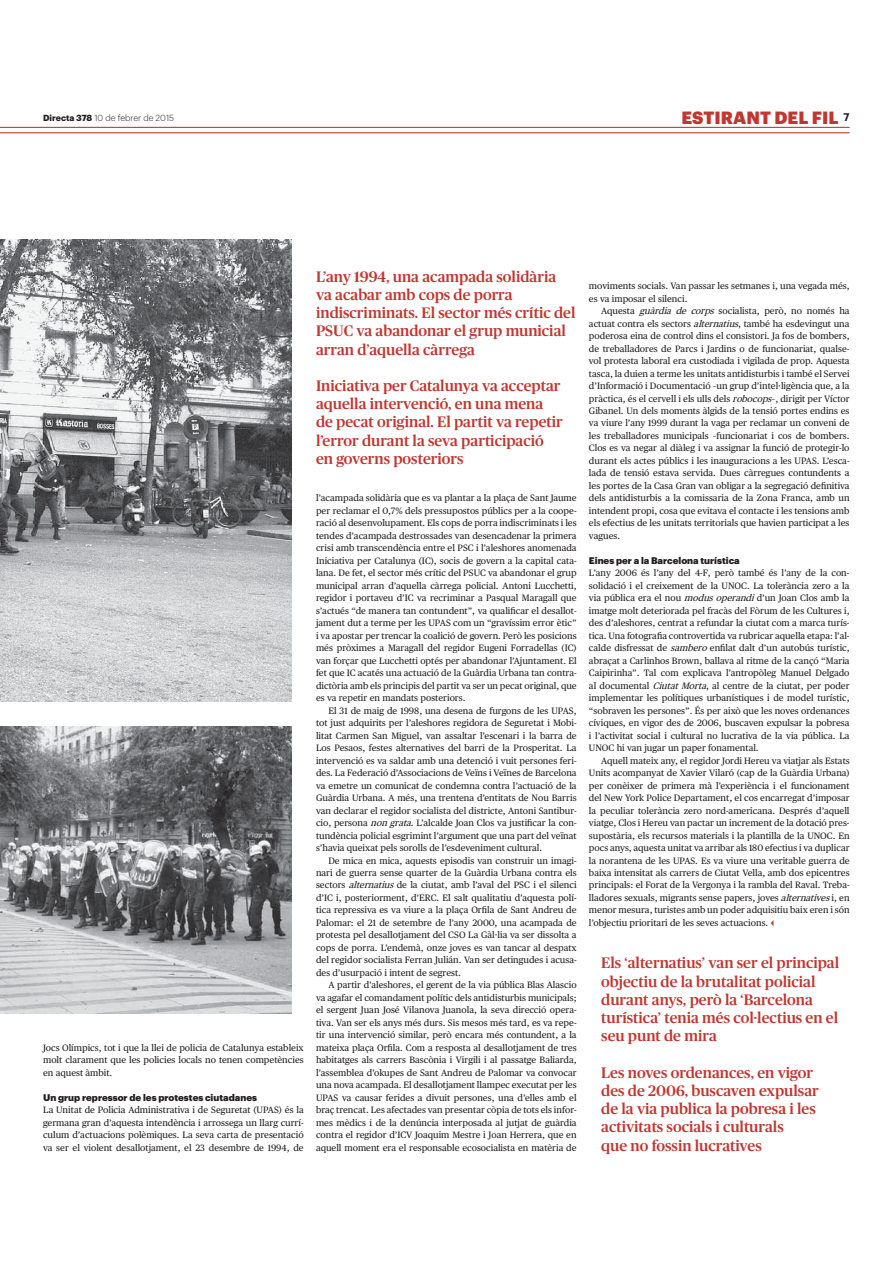
<style>
.page{position:relative;width:893px;height:1263px;background:#fff}
.page>*{position:absolute;margin:0;border:0;box-sizing:border-box;transform-origin:0 0}
.t1{font:900 17.4px "Graphik";letter-spacing:.005em;color:#c13630}
.t2{font:500 15.15px/18.3px "Publico";color:#c13630}
.t3{font:900 9.45px "Graphik";color:#231f20}
.t4{font:9.3px/12.5px "Publico Text";color:#231f20;text-align:justify}
.t5{font:300 8.7px "Graphik";color:#231f20}
.s1{font-weight:700}
.s2{font-style:italic}
</style>
<div class="page">
<hr style="left:0;top:127px;width:849px;height:1px;background:#c13630">
<hr style="left:0;top:132px;width:849px;height:1px;background:#c13630">
<img style="left:0;top:239px;width:291px;height:462px">
<img style="left:0;top:726px;width:291px;height:287px">
<p class="t5" style="left:43px;top:114px;width:132px"><span class="s1">Directa 378</span> 10 de febrer de 2015</p>
<h1 class="t1" style="left:681px;top:111px;width:170px">ESTIRANT DEL FIL <sup>7</sup></h1>
<p class="t4" style="left:43px;top:1042px;width:262px">Jocs Olímpics, tot i que la llei de policia de Catalunya estableix molt clarament que les policies locals no tenen competències en aquest àmbit.</p>
<p class="t3" style="left:43px;top:1093px;width:215px">Un grup repressor de les protestes ciutadanes</p>
<p class="t4" style="left:43px;top:1104px;width:262px">La Unitat de Policia Administrativa i de Seguretat (UPAS) és la germana gran d’aquesta intendència i arrossega un llarg currí&shy;culum d’actuacions polèmiques. La seva carta de presentació va ser el violent desallotjament, el 23 desembre de 1994, de</p>
<h2 class="t2" style="left:316px;top:268px;width:261px">L’any 1994, una acampada solidària va acabar amb cops de porra indiscriminats. El sector més crític del<br>PSUC va abandonar el grup municial arran d’aquella càrrega</h2>
<h2 class="t2" style="left:316px;top:378px;width:248px">Iniciativa per Catalunya va acceptar aquella intervenció, en una mena de pecat original. El partit va repetir l’error durant la seva participació en governs posteriors</h2>
<p class="t4" style="left:316px;top:493px;width:262px">l’acampada solidària que es va plantar a la plaça de Sant Jaume per reclamar el 0,7% dels pressupostos públics per a la coope&shy;ració al desenvolupament. Els cops de porra indiscriminats i les tendes d’acampada destrossades van desencadenar la primera crisi amb transcendència entre el PSC i l’aleshores anomenada Iniciativa per Catalunya (IC), socis de govern a la capital cata&shy;lana. De fet, el sector més crític del PSUC va abandonar el grup municipal arran d’aquella càrrega policial. Antoni Lucchetti, regidor i portaveu d’IC va recriminar a Pasqual Maragall que s’actués “de manera tan contundent”, va qualificar el desallot&shy;jament dut a terme per les UPAS com un “gravíssim error ètic” i va apostar per trencar la coalició de govern. Però les posicions més pròximes a Maragall del regidor Eugeni Forradellas (IC) van forçar que Lucchetti optés per abandonar l’Ajuntament. El fet que IC acatés una actuació de la Guàrdia Urbana tan contra&shy;dictòria amb els principis del partit va ser un pecat original, que es va repetir en mandats posteriors.</p>
<p class="t4" style="left:316px;top:705px;width:262px;text-indent:12px">El 31 de maig de 1998, una desena de furgons de les UPAS, tot just adquirits per l’aleshores regidora de Seguretat i Mobi&shy;litat Carmen San Miguel, van assaltar l’escenari i la barra de Los Pesaos, festes alternatives del barri de la Prosperitat. La intervenció es va saldar amb una detenció i vuit persones feri&shy;des. La Federació d’Associacions de Veïns i Veïnes de Barcelona va emetre un comunicat de condemna contra l’actuació de la Guàrdia Urbana. A més, una trentena d’entitats de Nou Barris van declarar el regidor socialista del districte, Antoni Santibur&shy;cio, persona <span class="s2">non grata</span>. L’alcalde Joan Clos va justificar la con&shy;tundència policial esgrimint l’argument que una part del veïnat s’havia queixat pels sorolls de l’esdeveniment cultural.</p>
<p class="t4" style="left:316px;top:855px;width:262px;text-indent:12px">De mica en mica, aquests episodis van construir un imagi&shy;nari de guerra sense quarter de la Guàrdia Urbana contra els sectors <span class="s2">alternatius</span> de la ciutat, amb l’aval del PSC i el silenci d’IC i, posteriorment, d’ERC. El salt qualitatiu d’aquesta polí&shy;tica repressiva es va viure a la plaça Orfila de Sant Andreu de Palomar: el 21 de setembre de l’any 2000, una acampada de protesta pel desallotjament del CSO La Gàl·lia va ser dissolta a cops de porra. L’endemà, onze joves es van tancar al despatx del regidor socialista Ferran Julián. Van ser detingudes i acusa&shy;des d’usurpació i intent de segrest.</p>
<p class="t4" style="left:316px;top:980px;width:262px;text-indent:12px">A partir d’aleshores, el gerent de la via pública Blas Alascio va agafar el comandament polític dels antidisturbis municipals; el sergent Juan José Vilanova Juanola, la seva direcció opera&shy;tiva. Van ser els anys més durs. Sis mesos més tard, es va repe&shy;tir una intervenció similar, però encara més contundent, a la mateixa plaça Orfila. Com a resposta al desallotjament de tres habitatges als carrers Bascònia i Virgili i al passatge Baliarda, l’assemblea d’okupes de Sant Andreu de Palomar va convocar una nova acampada. El desallotjament llampec executat per les UPAS va causar ferides a divuit persones, una d’elles amb el braç trencat. Les afectades van presentar còpia de tots els infor&shy;mes mèdics i de la denúncia interposada al jutjat de guàrdia contra el regidor d’ICV Joaquim Mestre i Joan Herrera, que en aquell moment era el responsable ecosocialista en matèria de</p>
<p class="t4" style="left:589px;top:280px;width:262px">moviments socials. Van passar les setmanes i, una vegada més, es va imposar el silenci.</p>
<p class="t4" style="left:589px;top:305px;width:262px;text-indent:12px">Aquesta <span class="s2">guàrdia de corps</span> socialista, però, no només ha actuat contra els sectors <span class="s2">alternatius</span>, també ha esdevingut una poderosa eina de control dins el consistori. Ja fos de bombers, de treballadores de Parcs i Jardins o de funcionariat, qualse&shy;vol protesta laboral era custodiada i vigilada de prop. Aquesta tasca, la duien a terme les unitats antidisturbis i també el Servei d’Informació i Documentació –un grup d’intel·ligència que, a la pràctica, és el cervell i els ulls dels <span class="s2">robocops</span>–, dirigit per Víctor Gibanel. Un dels moments àlgids de la tensió portes endins es va viure l’any 1999 durant la vaga per reclamar un conveni de les treballadores municipals –funcionariat i cos de bombers.<br>Clos es va negar al diàleg i va assignar la funció de protegir-lo durant els actes públics i les inauguracions a les UPAS. L’esca&shy;lada de tensió estava servida. Dues càrregues contundents a les portes de la Casa Gran van obligar a la segregació definitiva dels antidisturbis a la comissaria de la Zona Franca, amb un intendent propi, cosa que evitava el contacte i les tensions amb els efectius de les unitats territorials que havien participat a les vagues.</p>
<p class="t3" style="left:589px;top:557px;width:152px">Eines per a la Barcelona turística</p>
<p class="t4" style="left:589px;top:568px;width:262px">L’any 2006 és l’any del 4-F, però també és l’any de la con&shy;solidació i el creixement de la UNOC. La tolerància zero a la via pública era el nou <span class="s2">modusoperandi</span>d’un Joan Clos amb la imatge molt deteriorada pel fracàs del Fòrum de les Cultures i, des d’aleshores, centrat a refundar la ciutat com a marca turís&shy;tica. Una fotografia controvertida va rubricar aquella etapa: l’al&shy;calde disfressat de <span class="s2">sambero</span> enfilat dalt d’un autobús turístic, abraçat a Carlinhos Brown, ballava al ritme de la cançó “Maria Caipirinha”. Tal com explicava l’antropòleg Manuel Delgado al documental <span class="s2">Ciutat Morta</span>, al centre de la ciutat, per poder implementar les polítiques urbanístiques i de model turístic, “sobraven les persones”. És per això que les noves ordenances cíviques, en vigor des de 2006, buscaven expulsar la pobresa i l’activitat social i cultural no lucrativa de la via pública. La UNOC hi van jugar un paper fonamental.</p>
<p class="t4" style="left:589px;top:755px;width:262px;text-indent:12px">Aquell mateix any, el regidor Jordi Hereu va viatjar als Estats Units acompanyat de Xavier Vilaró (cap de la Guàrdia Urbana) per conèixer de primera mà l’experiència i el funcionament del New York Police Departament, el cos encarregat d’imposar la peculiar tolerància zero nord-americana. Després d’aquell viatge, Clos i Hereu van pactar un increment de la dotació pres&shy;supostària, els recursos materials i la plantilla de la UNOC. En pocs anys, aquesta unitat va arribar als 180 efectius i va duplicar la norantena de les UPAS. Es va viure una veritable guerra de baixa intensitat als carrers de Ciutat Vella, amb dos epicentres principals: el Forat de la Vergonya i la rambla del Raval. Treba&shy;lladores sexuals, migrants sense papers, joves <span class="s2">alternatives</span>i, en menor mesura, turistes amb un poder adquisitiu baix eren i són l’objectiu prioritari de les seves actuacions.</p>
<h2 class="t2" style="left:601px;top:955px;width:239px">Els ‘alternatius’ van ser el principal objectiu de la brutalitat policial durant anys, però la ‘Barcelona turística’ tenia més col·lectius en el seu punt de mira</h2>
<h2 class="t2" style="left:601px;top:1064px;width:219px">Les noves ordenances, en vigor des de 2006, buscaven expulsar de la via publica la pobresa i les activitats socials i culturals<br>que no fossin lucratives</h2>
</div>
